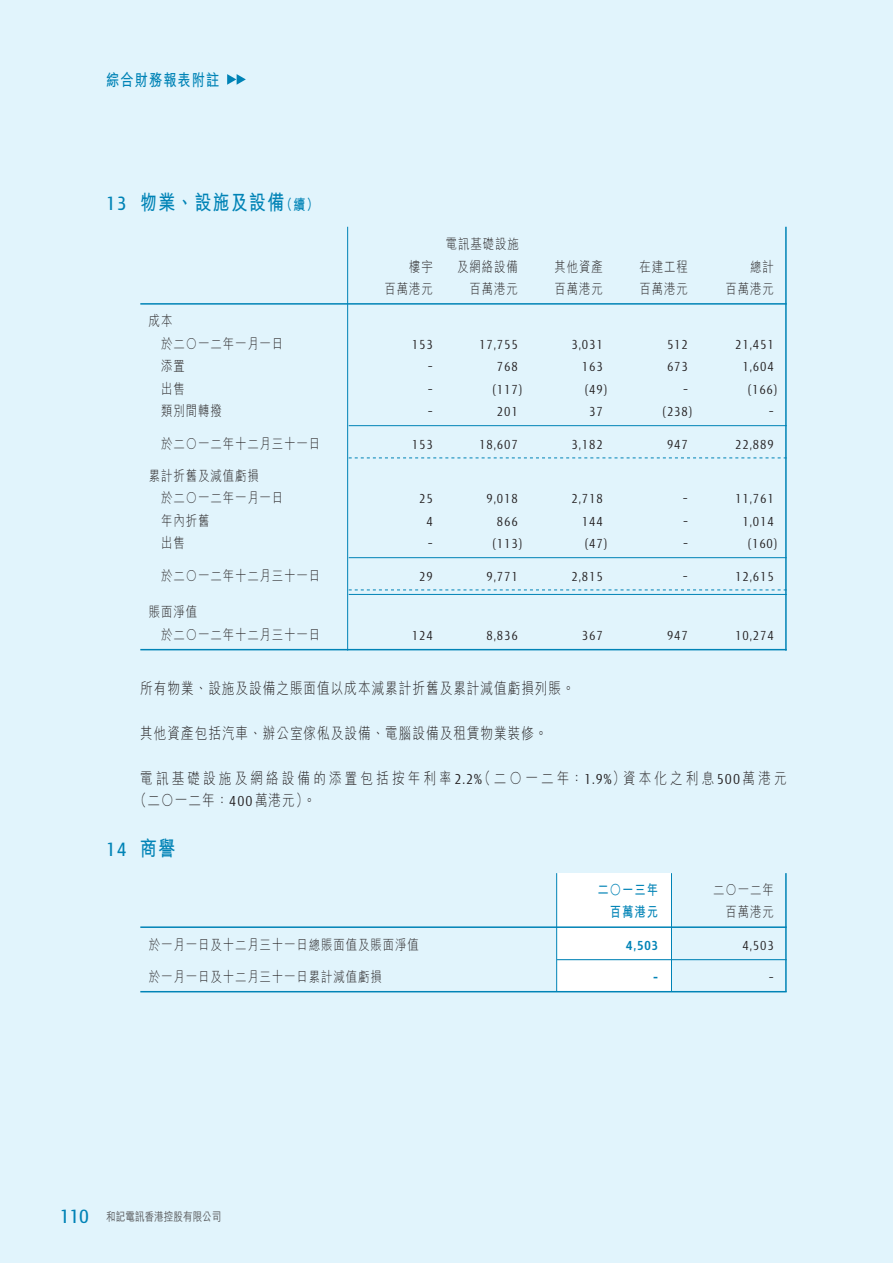
<style>
.page{position:relative;width:893px;height:1263px;background:#e1f4fc}
.page>*{position:absolute;margin:0;border:0;box-sizing:border-box;transform-origin:0 0}
.t1{font:21px "M Hei HK Bold B5 pc H";letter-spacing:.08em;color:#0083b6;scale:.8 1}
.t2{font:condensed 21px "Modena";color:#0083b6;scale:.96 1}
.t3{font:16.5px "M Hei HK Bold B5 pc H";letter-spacing:.08em;color:#0083b6;scale:.8 1}
.t4{font:15.75px/22.5px "M Hei HK Light B5 pc H";letter-spacing:.25em;color:#231f20;scale:.8 1}
.t5{font:15.75px "M Hei HK Light B5 pc H";letter-spacing:.08em;color:#231f20;scale:.8 1}
.t6{font:14.25px/22.5px "M Hei HK Light B5 pc H";letter-spacing:.08em;color:#231f20;scale:.8 1}
.t7{font:300 condensed 14.25px "Modena";letter-spacing:.065em;color:#231f20;scale:.96 1}
.t8{font:14.25px "M Hei HK Bold B5 pc H";letter-spacing:.08em;color:#0083b6;scale:.8 1}
.t9{font:700 condensed 14.25px "Modena";color:#0083b6;scale:.96 1}
.t10{font:12px "M Hei HK Medium B5 pc H";color:#57585a;scale:.8 1}
.s1{font-family:"Modena";font-stretch:condensed}
.s2{font-size:15px}
.s3{font-family:"Modena";font-weight:300;font-stretch:condensed}
.s4{font-family:"M Hei HK Bold B5 pc H";font-stretch:normal}
.s5{font-family:"Modena";font-stretch:condensed;font-size:21px;color:#0083b6}
</style>
<div class="page">
<svg style="left:227px;top:74px;width:19px;height:11px"></svg>
<div style="left:557px;top:873px;width:115px;height:119px;background:#fff"></div>
<hr style="left:556px;top:873px;width:1px;height:119px;background:#0083b6">
<hr style="left:671px;top:873px;width:1px;height:119px;background:#0083b6">
<hr style="left:785px;top:873px;width:2px;height:119px;background:#0083b6">
<hr style="left:347px;top:227px;width:1px;height:424px;background:#0083b6">
<hr style="left:785px;top:227px;width:2px;height:424px;background:#0083b6">
<hr style="left:140px;top:303px;width:647px;height:2px;background:#0083b6">
<hr style="left:349px;top:425px;width:438px;height:1px;background:#0083b6">
<svg style="left:349px;top:457px;width:438px;height:1px"></svg>
<hr style="left:349px;top:557px;width:438px;height:1px;background:#0083b6">
<svg style="left:349px;top:589px;width:438px;height:1px"></svg>
<hr style="left:349px;top:594px;width:438px;height:1px;background:#0083b6">
<hr style="left:140px;top:649px;width:647px;height:1px;background:#0083b6">
<hr style="left:140px;top:926px;width:647px;height:2px;background:#0083b6">
<hr style="left:557px;top:959px;width:230px;height:1px;background:#0083b6">
<hr style="left:140px;top:991px;width:647px;height:1px;background:#0083b6">
<p class="t3" style="left:106px;top:73px;width:143px">綜合財務報表附註</p>
<h1 class="t1" style="left:106px;top:194px;width:267px"><span class="s1">13</span> 物業、設施及設備<span class="s2">（續）</span></h1>
<p class="t6" style="left:161px;top:312px;width:154px;text-indent:-12px">成本<br>於二〇一二年一月一日</p>
<p class="t6" style="left:446px;top:234px;width:93px">電訊基礎設施</p>
<p class="t6" style="left:409px;top:257px;width:31px">樓宇</p>
<p class="t6" style="left:457px;top:257px;width:77px">及網絡設備</p>
<p class="t6" style="left:555px;top:257px;width:62px">其他資產</p>
<p class="t6" style="left:640px;top:257px;width:62px">在建工程</p>
<p class="t6" style="left:750px;top:257px;width:31px">總計</p>
<p class="t6" style="left:384px;top:279px;width:62px">百萬港元</p>
<p class="t6" style="left:469px;top:279px;width:62px">百萬港元</p>
<p class="t6" style="left:555px;top:279px;width:62px">百萬港元</p>
<p class="t6" style="left:640px;top:279px;width:62px">百萬港元</p>
<p class="t6" style="left:726px;top:279px;width:62px">百萬港元</p>
<p class="t7" style="left:412px;top:339px;width:23px">153</p>
<p class="t7" style="left:479px;top:339px;width:42px">17,755</p>
<p class="t7" style="left:571px;top:339px;width:34px">3,031</p>
<p class="t7" style="left:667px;top:339px;width:23px">512</p>
<p class="t7" style="left:735px;top:339px;width:42px">21,451</p>
<p class="t6" style="left:161px;top:357px;width:31px">添置</p>
<p class="t7" style="left:428px;top:362px;width:7px">–</p>
<p class="t7" style="left:497px;top:362px;width:23px">768</p>
<p class="t7" style="left:582px;top:362px;width:23px">163</p>
<p class="t7" style="left:667px;top:362px;width:23px">673</p>
<p class="t7" style="left:742px;top:362px;width:34px">1,604</p>
<p class="t6" style="left:161px;top:379px;width:31px">出售</p>
<p class="t7" style="left:428px;top:384px;width:7px">–</p>
<p class="t7" style="left:492px;top:384px;width:32px">(117)</p>
<p class="t7" style="left:585px;top:384px;width:25px">(49)</p>
<p class="t7" style="left:683px;top:384px;width:7px">–</p>
<p class="t7" style="left:748px;top:384px;width:32px">(166)</p>
<p class="t6" style="left:161px;top:402px;width:77px">類別間轉撥</p>
<p class="t7" style="left:428px;top:407px;width:7px">–</p>
<p class="t7" style="left:497px;top:407px;width:23px">201</p>
<p class="t7" style="left:589px;top:407px;width:16px">37</p>
<p class="t7" style="left:663px;top:407px;width:32px">(238)</p>
<p class="t7" style="left:769px;top:407px;width:7px">–</p>
<p class="t6" style="left:161px;top:434px;width:200px">於二〇一二年十二月三十一日</p>
<p class="t7" style="left:412px;top:439px;width:23px">153</p>
<p class="t7" style="left:479px;top:439px;width:42px">18,607</p>
<p class="t7" style="left:571px;top:439px;width:34px">3,182</p>
<p class="t7" style="left:667px;top:439px;width:23px">947</p>
<p class="t7" style="left:735px;top:439px;width:42px">22,889</p>
<p class="t6" style="left:161px;top:466px;width:154px;text-indent:-12px">累計折舊及減值虧損<br>於二〇一二年一月一日</p>
<p class="t7" style="left:419px;top:494px;width:16px">25</p>
<p class="t7" style="left:486px;top:494px;width:34px">9,018</p>
<p class="t7" style="left:571px;top:494px;width:34px">2,718</p>
<p class="t7" style="left:683px;top:494px;width:7px">–</p>
<p class="t7" style="left:735px;top:494px;width:42px">11,761</p>
<p class="t6" style="left:161px;top:511px;width:62px">年內折舊</p>
<p class="t7" style="left:426px;top:516px;width:8px">4</p>
<p class="t7" style="left:497px;top:516px;width:23px">866</p>
<p class="t7" style="left:582px;top:516px;width:23px">144</p>
<p class="t7" style="left:683px;top:516px;width:7px">–</p>
<p class="t7" style="left:742px;top:516px;width:34px">1,014</p>
<p class="t6" style="left:161px;top:534px;width:31px">出售</p>
<p class="t7" style="left:428px;top:539px;width:7px">–</p>
<p class="t7" style="left:492px;top:539px;width:32px">(113)</p>
<p class="t7" style="left:585px;top:539px;width:25px">(47)</p>
<p class="t7" style="left:683px;top:539px;width:7px">–</p>
<p class="t7" style="left:748px;top:539px;width:32px">(160)</p>
<p class="t6" style="left:161px;top:566px;width:200px">於二〇一二年十二月三十一日</p>
<p class="t7" style="left:419px;top:571px;width:16px">29</p>
<p class="t7" style="left:486px;top:571px;width:34px">9,771</p>
<p class="t7" style="left:571px;top:571px;width:34px">2,815</p>
<p class="t7" style="left:683px;top:571px;width:7px">–</p>
<p class="t7" style="left:735px;top:571px;width:42px">12,615</p>
<p class="t6" style="left:161px;top:603px;width:200px;text-indent:-12px">賬面淨值<br>於二〇一二年十二月三十一日</p>
<p class="t7" style="left:412px;top:630px;width:23px">124</p>
<p class="t7" style="left:486px;top:630px;width:34px">8,836</p>
<p class="t7" style="left:582px;top:630px;width:23px">367</p>
<p class="t7" style="left:667px;top:630px;width:23px">947</p>
<p class="t7" style="left:735px;top:630px;width:42px">10,274</p>
<p class="t5" style="left:140px;top:682px;width:545px">所有物業、設施及設備之賬面值以成本減累計折舊及累計減值虧損列賬。</p>
<p class="t5" style="left:140px;top:727px;width:511px">其他資產包括汽車、辦公室傢俬及設備、電腦設備及租賃物業裝修。</p>
<p class="t4" style="left:134px;top:769px;width:817px;text-indent:6px">電訊基礎設施及網絡設備的添置包括按年利率<span class="s3">2.2%</span>（二〇一二年：<span class="s3">1.9%</span>）資本化之利息<span class="s3">500</span>萬港元（二〇一二年：<span class="s3">400</span>萬港元）。</p>
<h1 class="t2" style="left:106px;top:841px;width:73px">14 <span class="s4">商譽</span></h1>
<p class="t8" style="left:597px;top:884px;width:77px">二○一三年</p>
<p class="t6" style="left:713px;top:880px;width:77px">二○一二年</p>
<p class="t8" style="left:610px;top:907px;width:62px">百萬港元</p>
<p class="t6" style="left:726px;top:903px;width:62px">百萬港元</p>
<p class="t6" style="left:149px;top:935px;width:339px">於一月一日及十二月三十一日總賬面值及賬面淨值</p>
<p class="t9" style="left:626px;top:939px;width:35px">4,503</p>
<p class="t7" style="left:742px;top:940px;width:34px">4,503</p>
<p class="t6" style="left:149px;top:967px;width:293px">於一月一日及十二月三十一日累計減值虧損</p>
<p class="t9" style="left:653px;top:972px;width:7px">–</p>
<p class="t7" style="left:769px;top:972px;width:7px">–</p>
<p class="t10" style="left:60px;top:1212px;width:204px"><span class="s5">110</span> 和記電訊香港控股有限公司</p>
</div>
